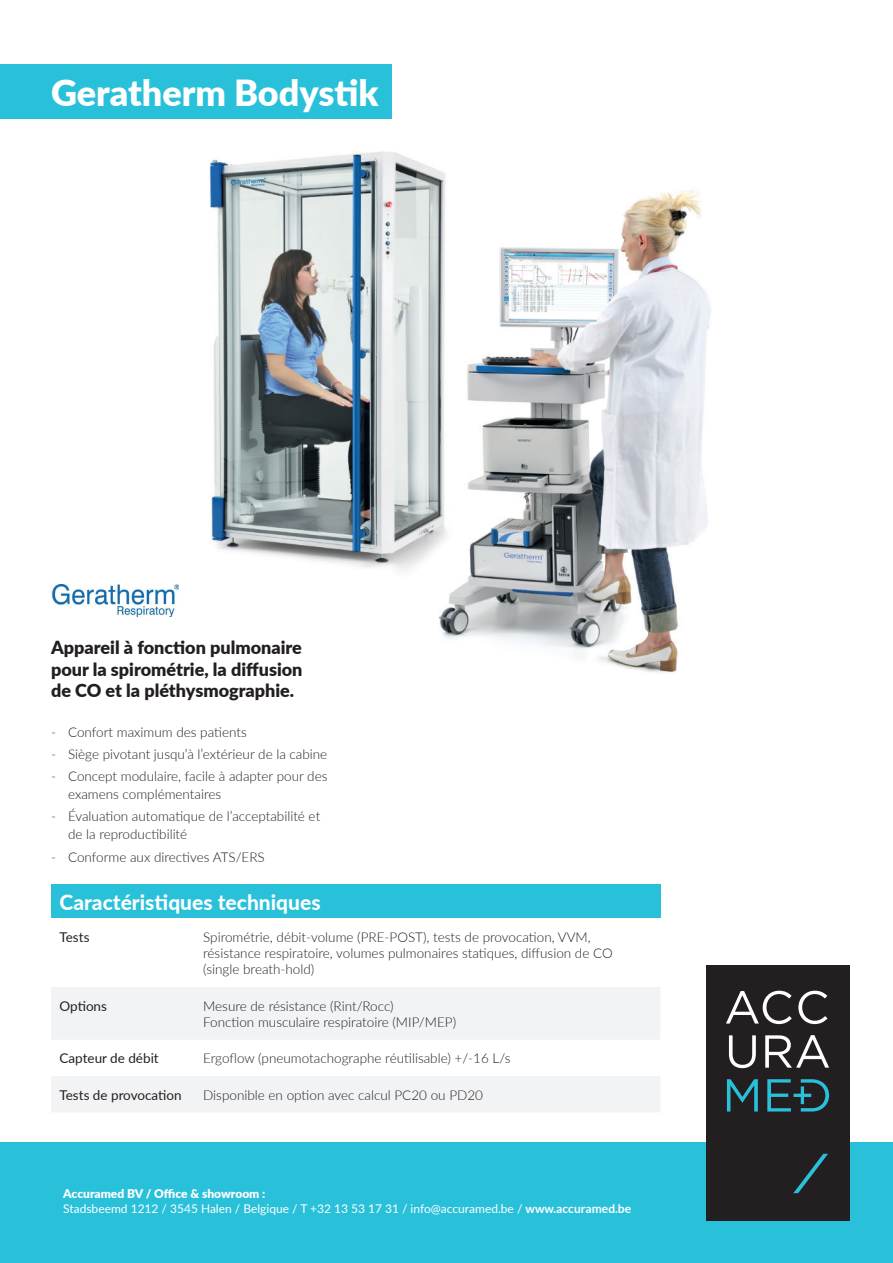
<style>
.page{position:relative;width:893px;height:1263px;background:#fff}
.page>*{position:absolute;margin:0;border:0;box-sizing:border-box;transform-origin:0 0}
.t1{font:900 36px "Lato";color:#fff}
.t2{font:800 21px "Lato";color:#fff}
.t3{font:900 18px/21.6px "Lato";color:#231f20;text-align:justify}
.t4{font:300 13.5px/16.2px "Lato";color:#231f20}
.t5{font:13.5px "Lato";color:#231f20}
.t6{font:12px/14.4px "Lato";color:#fff}
.s1{font-weight:900}
.s2{font-weight:700}
</style>
<div class="page">
<img style="left:110px;top:151px;width:601px;height:522px">
<div style="left:0;top:1143px;width:893px;height:120px;background:#29c0da"></div>
<div style="left:51px;top:884px;width:609px;height:34px;background:#29c0da"></div>
<svg style="left:51px;top:987px;width:609px;height:125px;fill:#f2f3f4"></svg>
<img style="left:52px;top:585px;width:127px;height:32px">
<div style="left:706px;top:965px;width:144px;height:255px;background:#231f20"></div>
<svg style="left:793px;top:1154px;width:35px;height:39px"></svg>
<svg style="left:798px;top:991px;width:29px;height:33px"></svg>
<svg style="left:729px;top:1035px;width:27px;height:33px"></svg>
<svg style="left:727px;top:1079px;width:31px;height:32px"></svg>
<svg style="left:765px;top:1035px;width:64px;height:33px"></svg>
<svg style="left:767px;top:1079px;width:62px;height:32px"></svg>
<svg style="left:726px;top:991px;width:66px;height:33px"></svg>
<div style="left:0;top:64px;width:391px;height:54px;background:#29c0da"></div>
<h1 class="t1" style="left:51px;top:65px;width:329px">Geratherm Bodystik</h1>
<h3 class="t3" style="left:51px;top:636px;width:253px">Appareil à fonction pulmonaire pour la spirométrie, la diffusion de CO et la pléthysmographie.</h3>
<p class="t4" style="left:51px;top:723px;width:197px">- Confort maximum des patients</p>
<p class="t4" style="left:51px;top:745px;width:278px">- Siège pivotant jusqu’à l’extérieur de la cabine</p>
<p class="t4" style="left:68px;top:767px;width:261px;line-height:18px;text-indent:-17px">- Concept modulaire, facile à adapter pour des examens complémentaires</p>
<p class="t4" style="left:68px;top:807px;width:254px;line-height:18px;text-indent:-17px">- Évaluation automatique de l’acceptabilité et de la reproductibilité</p>
<p class="t4" style="left:51px;top:848px;width:215px">- Conforme aux directives ATS/ERS</p>
<h2 class="t2" style="left:60px;top:886px;width:263px">Caractéristiques techniques</h2>
<p class="t5" style="left:60px;top:927px;width:31px">Tests</p>
<p class="t4" style="left:203px;top:928px;width:411px">Spirométrie, débit-volume (PRE-POST), tests de provocation, VVM, résistance respiratoire, volumes pulmonaires statiques, diffusion de CO (single breath-hold)</p>
<p class="t5" style="left:60px;top:996px;width:49px">Options</p>
<p class="t4" style="left:203px;top:997px;width:254px">Mesure de résistance (Rint/Rocc)<br>Fonction musculaire respiratoire (MIP/MEP)</p>
<p class="t5" style="left:60px;top:1049px;width:101px">Capteur de débit</p>
<p class="t4" style="left:203px;top:1050px;width:309px">Ergoflow (pneumotachographe réutilisable) +/-16 L/s</p>
<p class="t5" style="left:60px;top:1085px;width:124px">Tests de provocation</p>
<p class="t4" style="left:203px;top:1086px;width:281px">Disponible en option avec calcul PC20 ou PD20</p>
<p class="t6" style="left:63px;top:1186px;width:569px"><span class="s1">Accuramed BV / Office &amp; showroom :<br></span>Stadsbeemd 1212 / 3545 Halen / Belgique / T +32 13 53 17 31 / info@accuramed.be / <span class="s2">www.accuramed.be</span></p>
</div>
